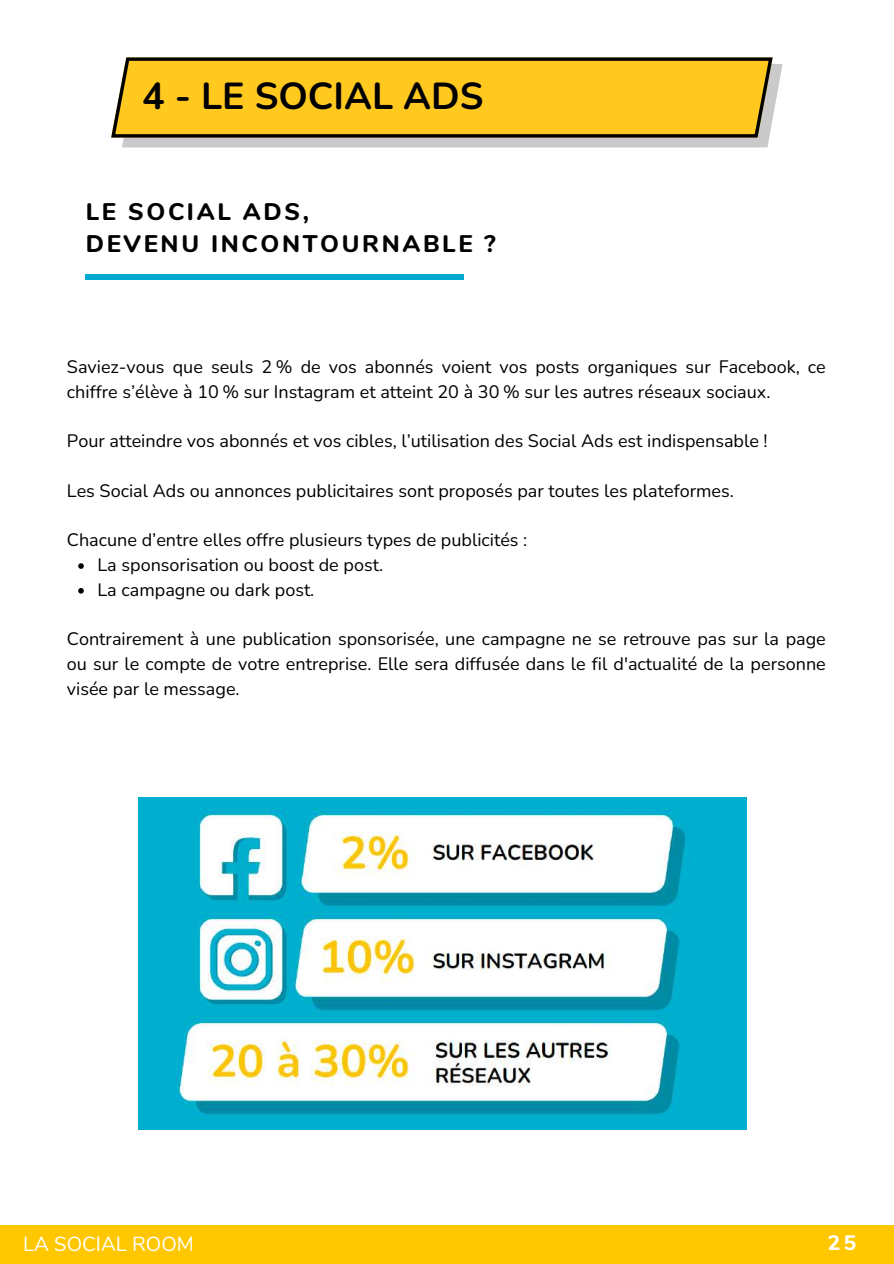
<style>
.page{position:relative;width:894px;height:1264px;background:#fff}
.page>*{position:absolute;margin:0;border:0;box-sizing:border-box;transform-origin:0 0}
.t1{font:700 37.5px "Nunito";color:#000}
.t2{font:800 24px/32.7px "Nunito";letter-spacing:.11em;color:#000}
.t3{font:800 20.85px "Nunito";color:#fff}
.t4{font:20.25px "Nunito";color:#fff}
.t5{font:18px/24.8px "Nunito";color:#000}
</style>
<div class="page">
<div style="left:0;top:1225px;width:893px;height:38px;background:#ffc700"></div>
<div style="left:86px;top:275px;width:378px;height:5px;background:#00aad1"></div>
<img style="left:139px;top:797px;width:607px;height:332px">
<svg style="left:122px;top:64px;width:660px;height:83px;background:#c5c4c0"></svg>
<svg style="left:111px;top:57px;width:661px;height:80px;background:#e8b821"></svg>
<svg style="left:78px;top:563px;width:6px;height:6px"></svg>
<svg style="left:78px;top:588px;width:6px;height:5px"></svg>
<h1 class="t1" style="left:142px;top:71px;width:343px">4 - LE SOCIAL ADS</h1>
<h2 class="t2" style="left:86px;top:195px;width:411px">LE SOCIAL ADS,<br>DEVENU INCONTOURNABLE ?</h2>
<p class="t5" style="left:67px;top:355px;width:760px">Saviez-vous que seuls 2 % de vos abonnés voient vos posts organiques sur Facebook, ce chiffre s’élève à 10 % sur Instagram et atteint 20 à 30 % sur les autres réseaux sociaux.</p>
<p class="t5" style="left:67px;top:429px;width:702px">Pour atteindre vos abonnés et vos cibles, l’utilisation des Social Ads est indispensable !</p>
<p class="t5" style="left:67px;top:478px;width:668px">Les Social Ads ou annonces publicitaires sont proposés par toutes les plateformes.</p>
<p class="t5" style="left:97px;top:528px;width:431px;text-indent:-31px">Chacune d’entre elles offre plusieurs types de publicités :<br>La sponsorisation ou boost de post.<br>La campagne ou dark post.</p>
<p class="t5" style="left:67px;top:627px;width:760px;text-align:justify">Contrairement à une publication sponsorisée, une campagne ne se retrouve pas sur la page ou sur le compte de votre entreprise. Elle sera diffusée dans le fil d'actualité de la personne visée par le message.</p>
<p class="t4" style="left:23px;top:1230px;width:172px">LA SOCIAL ROOM</p>
<p class="t3" style="left:827px;top:1228px;width:30px">25</p>
</div>
